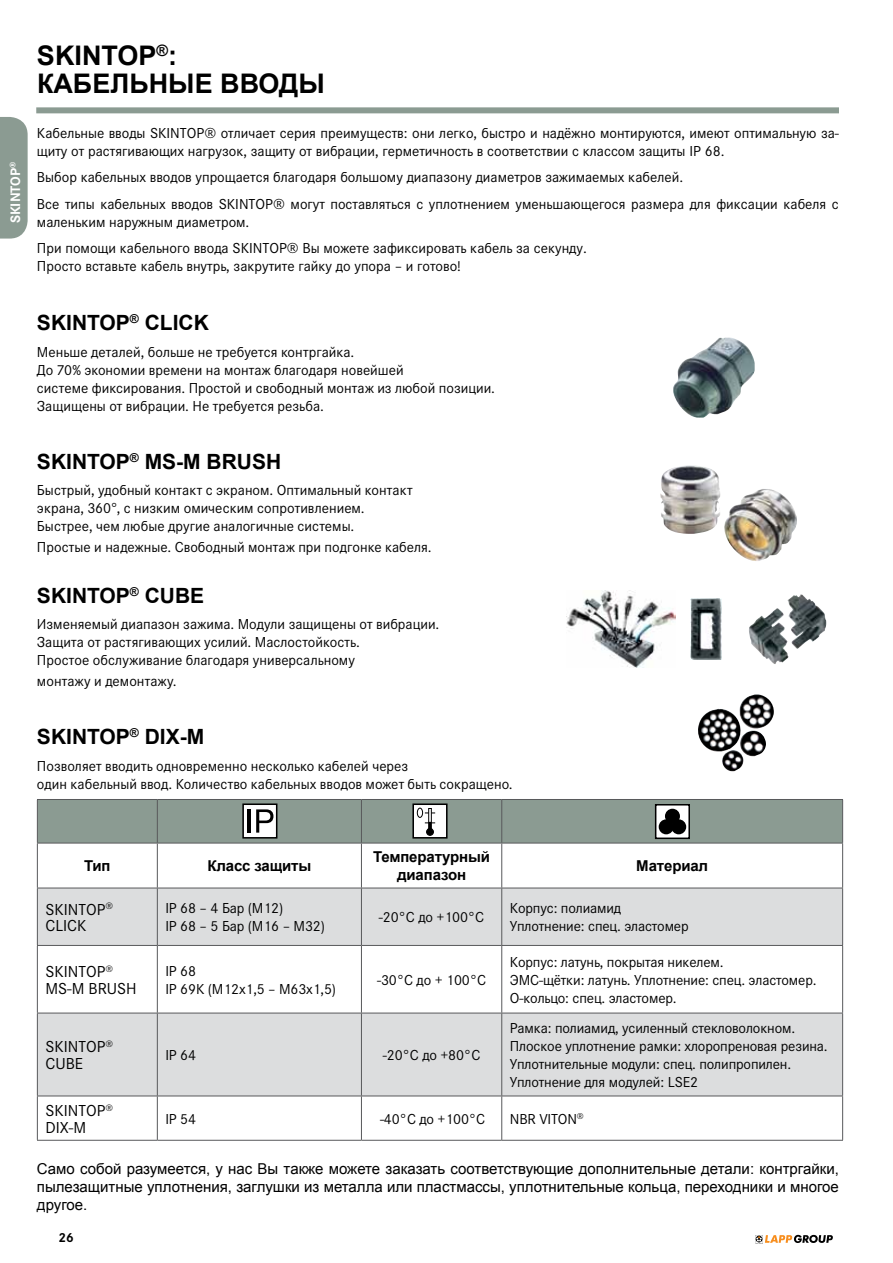
<style>
.page{position:relative;width:893px;height:1263px;background:#fff}
.page>*{position:absolute;margin:0;border:0;box-sizing:border-box;transform-origin:0 0}
.t1{font:700 27px/28.5px "Arial";color:#000}
.t2{font:700 21px "Arial";color:#000}
.t3{font:16.5px/16.5px "Corporate STOT";color:#000}
.t4{font:15px/18px "Corporate STOT";color:#000}
.t5{font:15px/18px "Arial";color:#000;text-align:justify}
.t6{font:700 15px/18px "Arial";letter-spacing:-.01em;color:#000;text-align:center}
.t7{font:700 14.25px "Corporate STOT";color:#fff}
.t8{font:700 13.5px "Corporate STOT";color:#000}
</style>
<div class="page">
<svg style="left:755px;top:1235px;width:78px;height:9px"></svg>
<svg style="left:38px;top:844px;width:804px;height:296px"></svg>
<svg style="left:38px;top:889px;width:804px;height:206px;fill:#dcddde"></svg>
<hr style="left:37px;top:843px;width:120px;height:1px;background:#58595b">
<hr style="left:37px;top:843px;width:1px;height:45px;background:#58595b">
<hr style="left:157px;top:843px;width:204px;height:1px;background:#58595b">
<hr style="left:157px;top:843px;width:1px;height:45px;background:#58595b">
<hr style="left:361px;top:843px;width:141px;height:1px;background:#58595b">
<hr style="left:361px;top:843px;width:1px;height:45px;background:#58595b">
<hr style="left:502px;top:843px;width:341px;height:1px;background:#58595b">
<hr style="left:501px;top:843px;width:1px;height:45px;background:#58595b">
<hr style="left:842px;top:843px;width:1px;height:45px;background:#58595b">
<hr style="left:37px;top:888px;width:120px;height:1px;background:#58595b">
<hr style="left:37px;top:888px;width:1px;height:57px;background:#58595b">
<hr style="left:157px;top:888px;width:204px;height:1px;background:#58595b">
<hr style="left:157px;top:888px;width:1px;height:57px;background:#58595b">
<hr style="left:361px;top:888px;width:141px;height:1px;background:#58595b">
<hr style="left:361px;top:888px;width:1px;height:57px;background:#58595b">
<hr style="left:502px;top:888px;width:341px;height:1px;background:#58595b">
<hr style="left:501px;top:888px;width:1px;height:57px;background:#58595b">
<hr style="left:842px;top:888px;width:1px;height:57px;background:#58595b">
<hr style="left:37px;top:945px;width:120px;height:1px;background:#58595b">
<hr style="left:37px;top:946px;width:1px;height:67px;background:#58595b">
<hr style="left:157px;top:945px;width:204px;height:1px;background:#58595b">
<hr style="left:157px;top:946px;width:1px;height:67px;background:#58595b">
<hr style="left:361px;top:945px;width:141px;height:1px;background:#58595b">
<hr style="left:361px;top:946px;width:1px;height:67px;background:#58595b">
<hr style="left:502px;top:945px;width:341px;height:1px;background:#58595b">
<hr style="left:501px;top:946px;width:1px;height:67px;background:#58595b">
<hr style="left:842px;top:946px;width:1px;height:67px;background:#58595b">
<hr style="left:37px;top:1013px;width:120px;height:1px;background:#58595b">
<hr style="left:37px;top:1013px;width:1px;height:82px;background:#58595b">
<hr style="left:157px;top:1013px;width:204px;height:1px;background:#58595b">
<hr style="left:157px;top:1013px;width:1px;height:82px;background:#58595b">
<hr style="left:361px;top:1013px;width:141px;height:1px;background:#58595b">
<hr style="left:361px;top:1013px;width:1px;height:82px;background:#58595b">
<hr style="left:502px;top:1013px;width:341px;height:1px;background:#58595b">
<hr style="left:501px;top:1013px;width:1px;height:82px;background:#58595b">
<hr style="left:842px;top:1013px;width:1px;height:82px;background:#58595b">
<hr style="left:37px;top:1095px;width:120px;height:1px;background:#58595b">
<hr style="left:37px;top:1096px;width:1px;height:44px;background:#58595b">
<hr style="left:157px;top:1095px;width:204px;height:1px;background:#58595b">
<hr style="left:157px;top:1096px;width:1px;height:44px;background:#58595b">
<hr style="left:361px;top:1095px;width:141px;height:1px;background:#58595b">
<hr style="left:361px;top:1096px;width:1px;height:44px;background:#58595b">
<hr style="left:502px;top:1095px;width:341px;height:1px;background:#58595b">
<hr style="left:501px;top:1096px;width:1px;height:44px;background:#58595b">
<hr style="left:842px;top:1096px;width:1px;height:44px;background:#58595b">
<hr style="left:37px;top:1140px;width:120px;height:1px;background:#58595b">
<hr style="left:157px;top:1140px;width:204px;height:1px;background:#58595b">
<hr style="left:361px;top:1140px;width:141px;height:1px;background:#58595b">
<hr style="left:502px;top:1140px;width:341px;height:1px;background:#58595b">
<img style="left:673px;top:338px;width:82px;height:80px">
<div style="left:36px;top:107px;width:803px;height:6px;background:#8b9b92"></div>
<img style="left:660px;top:465px;width:137px;height:96px">
<img style="left:690px;top:599px;width:31px;height:61px">
<img style="left:749px;top:594px;width:77px;height:70px">
<img style="left:566px;top:590px;width:109px;height:77px">
<img style="left:698px;top:694px;width:76px;height:77px">
<svg style="left:37px;top:799px;width:806px;height:44px;background:#8a9790"></svg>
<svg style="left:0;top:117px;width:28px;height:122px;background:#91a097"></svg>
<p class="t7" style="left:7px;top:223px;width:63px;rotate:-90deg">SKINTOP<sup>®</sup></p>
<h1 class="t1" style="left:37px;top:42px;width:289px">SKINTOP<sup>®</sup>:<br>Кабельные вводы</h1>
<p class="t4" style="left:37px;top:124px;width:803px">Кабельные вводы SKINTOP® отличает серия преимуществ: они легко, быстро и надёжно монтируются, имеют оптимальную за&shy;щиту от растягивающих нагрузок, защиту от вибрации, герметичность в соответствии с классом защиты IP 68.</p>
<p class="t4" style="left:37px;top:164px;width:803px;line-height:26.5px">Выбор кабельных вводов упрощается благодаря большому диапазону диаметров зажимаемых кабелей.<br>Все типы кабельных вводов SKINTOP® могут поставляться с уплотнением уменьшающегося размера для фиксации кабеля с</p>
<p class="t4" style="left:37px;top:209px;width:551px;line-height:26.5px">маленьким наружным диаметром.<br>При помощи кабельного ввода SKINTOP® Вы можете зафиксировать кабель за секунду.</p>
<p class="t4" style="left:37px;top:258px;width:425px">Просто вставьте кабель внутрь, закрутите гайку до упора – и готово!</p>
<h2 class="t2" style="left:37px;top:309px;width:173px">SKINTOP<sup>®</sup> CLICK</h2>
<p class="t4" style="left:37px;top:343px;width:459px">Меньше деталей, больше не требуется контргайка.<br>До 70% экономии времени на монтаж благодаря новейшей<br>системе фиксирования. Простой и свободный монтаж из любой позиции.<br>Защищены от вибрации. Не требуется резьба.</p>
<h2 class="t2" style="left:37px;top:448px;width:246px">SKINTOP<sup>®</sup> MS-M BRUSH</h2>
<p class="t4" style="left:37px;top:481px;width:377px">Быстрый, удобный контакт с экраном. Оптимальный контакт экрана, 360°, с низким омическим сопротивлением.<br>Быстрее, чем любые другие аналогичные системы.</p>
<p class="t4" style="left:37px;top:538px;width:396px">Простые и надежные. Свободный монтаж при подгонке кабеля.</p>
<h2 class="t2" style="left:37px;top:581px;width:169px">SKINTOP<sup>®</sup> CUBE</h2>
<p class="t4" style="left:37px;top:615px;width:404px">Изменяемый диапазон зажима. Модули защищены от вибрации.<br>Защита от растягивающих усилий. Маслостойкость.<br>Простое обслуживание благодаря универсальному</p>
<p class="t4" style="left:37px;top:672px;width:141px">монтажу и демонтажу.</p>
<h2 class="t2" style="left:37px;top:723px;width:169px">SKINTOP<sup>®</sup> DIX-M</h2>
<p class="t4" style="left:37px;top:757px;width:477px">Позволяет вводить одновременно несколько кабелей через<br>один кабельный ввод. Количество кабельных вводов может быть сокращено.</p>
<p class="t6" style="left:84px;top:857px;width:28px">Тип</p>
<p class="t6" style="left:207px;top:857px;width:105px">Класс защиты</p>
<p class="t6" style="left:373px;top:848px;width:118px">Температурный диапазон</p>
<p class="t6" style="left:636px;top:857px;width:73px">Материал</p>
<p class="t3" style="left:45px;top:901px;width:69px">SKINTOP<sup>®<br></sup>CLICK</p>
<p class="t4" style="left:165px;top:899px;width:161px">IP 68 – 4 Бар (M12)<br>IP 68 – 5 Бар (M16 – M32)</p>
<p class="t4" style="left:379px;top:908px;width:107px">-20°C до +100°C</p>
<p class="t4" style="left:510px;top:899px;width:180px">Корпус: полиамид<br>Уплотнение: спец. эластомер</p>
<p class="t3" style="left:45px;top:963px;width:93px">SKINTOP<sup>®<br></sup>MS-M BRUSH</p>
<p class="t4" style="left:165px;top:962px;width:172px">IP 68<br>IP 69K (M12x1,5 – M63x1,5)</p>
<p class="t4" style="left:377px;top:971px;width:110px">-30°C до + 100°C</p>
<p class="t4" style="left:510px;top:953px;width:308px">Корпус: латунь, покрытая никелем.<br>ЭМС-щётки: латунь. Уплотнение: спец. эластомер.<br>O-кольцо: спец. эластомер.</p>
<p class="t3" style="left:45px;top:1039px;width:69px">SKINTOP<sup>®<br></sup>CUBE</p>
<p class="t4" style="left:165px;top:1046px;width:32px">IP 64</p>
<p class="t4" style="left:383px;top:1046px;width:99px">-20°C до +80°C</p>
<p class="t4" style="left:510px;top:1019px;width:319px">Рамка: полиамид, усиленный cтекловолокном.<br>Плоское уплотнение рамки: хлоропреновая резина.<br>Уплотнительные модули: спец. полипропилен.<br>Уплотнение для модулей: LSE2</p>
<p class="t3" style="left:45px;top:1102px;width:69px">SKINTOP<sup>®<br></sup>DIX-M</p>
<p class="t4" style="left:165px;top:1110px;width:32px">IP 54</p>
<p class="t4" style="left:380px;top:1110px;width:107px">-40°C до +100°C</p>
<p class="t4" style="left:510px;top:1110px;width:75px">NBR VITON<sup>®</sup></p>
<p class="t5" style="left:37px;top:1160px;width:803px">Само собой разумеется, у нас Вы также можете заказать соответствующие дополнительные детали: контргайки, пылезащитные уплотнения, заглушки из металла или пластмассы, уплотнительные кольца, переходники и многое другое.</p>
<p class="t8" style="left:58px;top:1229px;width:17px">26</p>
</div>
